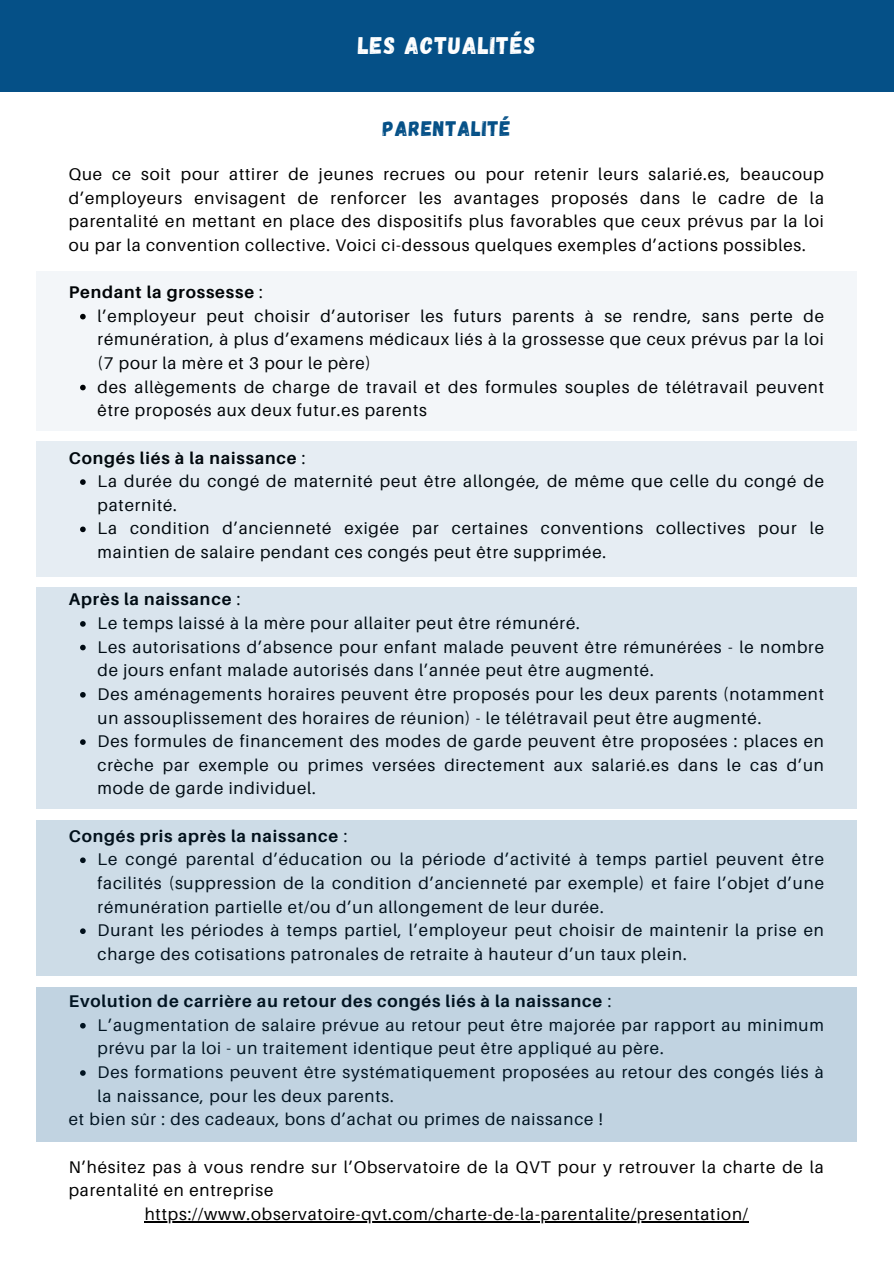
<style>
.page{position:relative;width:894px;height:1264px;background:#fff}
.page>*{position:absolute;margin:0;border:0;box-sizing:border-box;transform-origin:0 0}
.t1{font:24px "Gagalin";letter-spacing:.05em;color:#fff}
.t2{font:21px "Gagalin";letter-spacing:.05em;color:#055087}
.t3{font:16.95px/23.7px "Aileron";letter-spacing:.05em;color:#000}
.t4{font:700 16.95px "Aileron";letter-spacing:.05em;color:#000}
.s1{font-weight:400}
</style>
<div class="page">
<div style="left:0;top:0;width:893px;height:91px;background:#055087"></div>
<hr style="left:145px;top:1220px;width:603px;height:2px;background:#000">
<div style="left:37px;top:270px;width:820px;height:160px;background:#f3f6f9"></div>
<div style="left:37px;top:441px;width:820px;height:135px;background:#e6edf3"></div>
<div style="left:37px;top:587px;width:820px;height:222px;background:#d9e4ed"></div>
<div style="left:37px;top:820px;width:820px;height:155px;background:#cddce7"></div>
<div style="left:37px;top:987px;width:820px;height:154px;background:#c1d3e1"></div>
<p class="t1" style="left:358px;top:29px;width:179px">LES ACTUALITÉS</p>
<p class="t2" style="left:383px;top:115px;width:129px">PARENTALITÉ</p>
<h1 class="t3" style="left:69px;top:162px;width:756px;text-align:justify">Que ce soit pour attirer de jeunes recrues ou pour retenir leurs salarié.es, beaucoup d’employeurs envisagent de renforcer les avantages proposés dans le cadre de la parentalité en mettant en place des dispositifs plus favorables que ceux prévus par la loi ou par la convention collective. Voici ci-dessous quelques exemples d’actions possibles.</h1>
<h2 class="t4" style="left:69px;top:281px;width:195px">Pendant la grossesse <span class="s1">:</span></h2>
<p class="t3" style="left:97px;top:303px;width:727px;text-align:justify">l’employeur peut choisir d’autoriser les futurs parents à se rendre, sans perte de rémunération, à plus d’examens médicaux liés à la grossesse que ceux prévus par la loi (7 pour la mère et 3 pour le père)</p>
<p class="t3" style="left:97px;top:374px;width:727px">des allègements de charge de travail et des formules souples de télétravail peuvent être proposés aux deux futur.es parents</p>
<p class="t4" style="left:69px;top:447px;width:238px">Congés liés à la naissance <span class="s1">:</span></p>
<p class="t3" style="left:97px;top:469px;width:727px">La durée du congé de maternité peut être allongée, de même que celle du congé de paternité.</p>
<p class="t3" style="left:97px;top:516px;width:727px">La condition d’ancienneté exigée par certaines conventions collectives pour le maintien de salaire pendant ces congés peut être supprimée.</p>
<p class="t4" style="left:69px;top:589px;width:173px">Après la naissance <span class="s1">:</span></p>
<p class="t3" style="left:97px;top:611px;width:483px">Le temps laissé à la mère pour allaiter peut être rémunéré.</p>
<p class="t3" style="left:97px;top:634px;width:727px">Les autorisations d’absence pour enfant malade peuvent être rémunérées - le nombre de jours enfant malade autorisés dans l’année peut être augmenté.</p>
<p class="t3" style="left:97px;top:681px;width:727px">Des aménagements horaires peuvent être proposés pour les deux parents (notamment un assouplissement des horaires de réunion) - le télétravail peut être augmenté.</p>
<p class="t3" style="left:97px;top:729px;width:727px;text-align:justify">Des formules de financement des modes de garde peuvent être proposées : places en crèche par exemple ou primes versées directement aux salarié.es dans le cas d’un mode de garde individuel.</p>
<p class="t4" style="left:69px;top:825px;width:280px">Congés pris après la naissance <span class="s1">:</span></p>
<p class="t3" style="left:97px;top:847px;width:727px;text-align:justify">Le congé parental d’éducation ou la période d’activité à temps partiel peuvent être facilités (suppression de la condition d’ancienneté par exemple) et faire l’objet d’une rémunération partielle et/ou d’un allongement de leur durée.</p>
<p class="t3" style="left:97px;top:918px;width:727px">Durant les périodes à temps partiel, l’employeur peut choisir de maintenir la prise en charge des cotisations patronales de retraite à hauteur d’un taux plein.</p>
<p class="t4" style="left:69px;top:990px;width:544px">Evolution de carrière au retour des congés liés à la naissance <span class="s1">:</span></p>
<p class="t3" style="left:97px;top:1012px;width:727px">L’augmentation de salaire prévue au retour peut être majorée par rapport au minimum prévu par la loi - un traitement identique peut être appliqué au père.</p>
<p class="t3" style="left:97px;top:1059px;width:727px">Des formations peuvent être systématiquement proposées au retour des congés liés à la naissance, pour les deux parents.</p>
<p class="t3" style="left:69px;top:1107px;width:535px">et bien sûr : des cadeaux, bons d’achat ou primes de naissance !</p>
<p class="t3" style="left:69px;top:1154px;width:756px">N’hésitez pas à vous rendre sur l’Observatoire de la QVT pour y retrouver la charte de la parentalité en entreprise</p>
<p class="t3" style="left:145px;top:1201px;width:604px">https://www.observatoire-qvt.com/charte-de-la-parentalite/presentation/</p>
</div>
